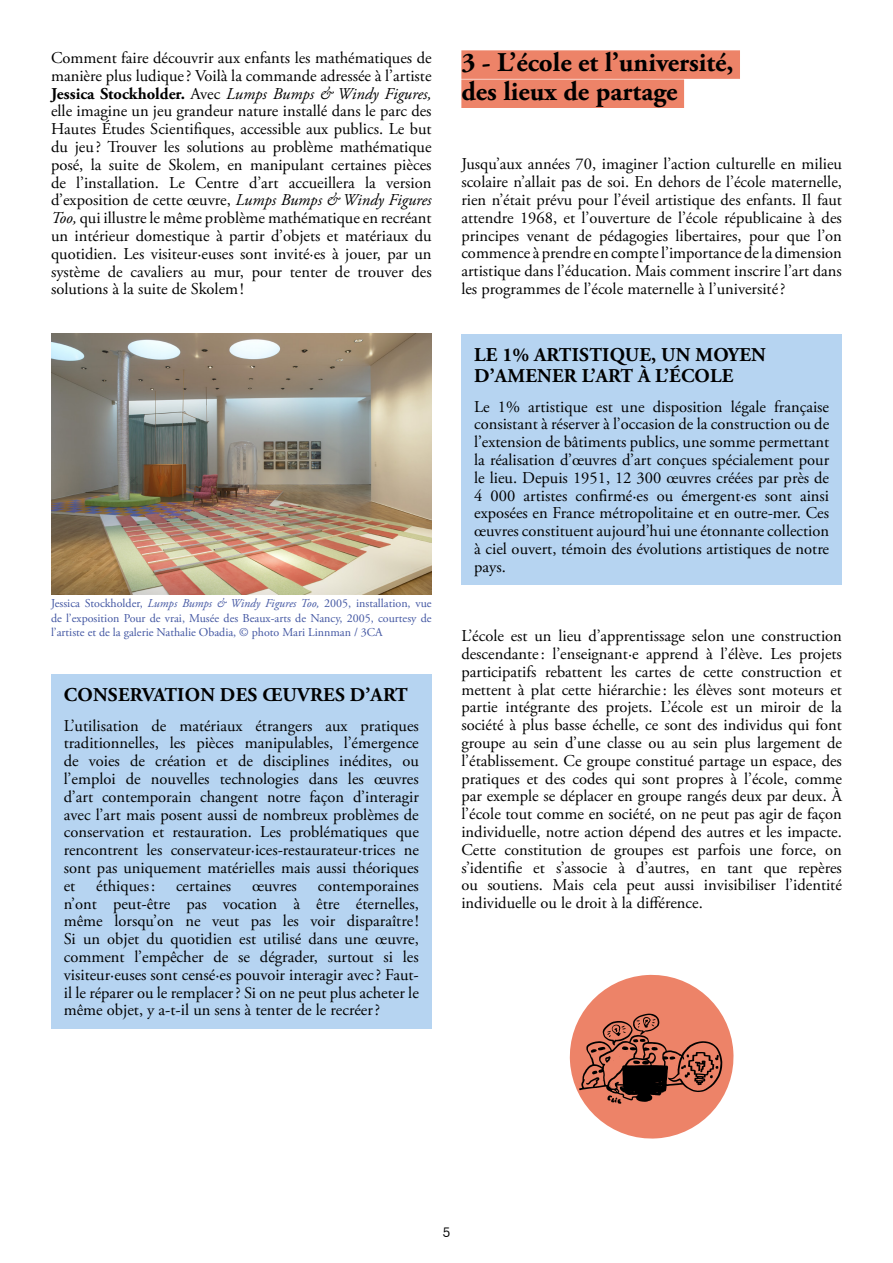
<style>
.page{position:relative;width:893px;height:1263px;background:#fff}
.page>*{position:absolute;margin:0;border:0;box-sizing:border-box;transform-origin:0 0}
.t1{font:700 27px/29.1px "Adobe Garamond Pro";color:#000}
.t2{font:700 19.5px/21px "Adobe Garamond Pro";letter-spacing:.015em;color:#000}
.t3{font:16.5px/17.9px "Adobe Garamond Pro";color:#000;text-align:justify}
.t4{font:13.5px "Bau";color:#000}
.t5{font:12px/14.4px "Adobe Garamond Pro";color:#4256a2;text-align:justify}
.s1{font-weight:700}
.s2{font-style:italic}
</style>
<div class="page">
<div style="left:461px;top:50px;width:279px;height:29px;background:#ed8368"></div>
<div style="left:461px;top:79px;width:223px;height:29px;background:#ed8368"></div>
<img style="left:51px;top:334px;width:381px;height:260px">
<div style="left:461px;top:334px;width:381px;height:251px;background:#b6d4f1"></div>
<svg style="left:569px;top:974px;width:165px;height:165px"></svg>
<div style="left:51px;top:674px;width:381px;height:354px;background:#b6d4f1"></div>
<p class="t3" style="left:51px;top:49px;width:382px">Comment faire découvrir aux enfants les mathématiques de manière plus ludique? Voilà la commande adressée à l’artiste <span class="s1">Jessica Stockholder.</span> Avec <span class="s2">Lumps Bumps &amp; Windy Figures, </span>elle imagine un jeu grandeur nature installé dans le parc des Hautes Études Scientifiques, accessible aux publics. Le but du jeu? Trouver les solutions au problème mathématique posé, la suite de Skolem, en manipulant certaines pièces de l’installation. Le Centre d’art accueillera la version d’exposition de cette œuvre, <span class="s2">Lumps Bumps &amp; Windy Figures Too,</span> qui illustre le même problème mathématique en recréant un intérieur domestique à partir d’objets et matériaux du quotidien. Les visiteur·euses sont invité·es à jouer, par un système de cavaliers au mur, pour tenter de trouver des solutions à la suite de Skolem!</p>
<h1 class="t1" style="left:461px;top:48px;width:274px">3 - L’école et l’université, des lieux de partage</h1>
<p class="t3" style="left:461px;top:156px;width:382px">Jusqu’aux années 70, imaginer l’action culturelle en milieu scolaire n’allait pas de soi. En dehors de l’école maternelle, rien n’était prévu pour l’éveil artistique des enfants. Il faut attendre 1968, et l’ouverture de l’école républicaine à des principes venant de pédagogies libertaires, pour que l’on commence à prendre en compte l’importance de la dimension artistique dans l’éducation. Mais comment inscrire l’art dans les programmes de l’école maternelle à l’université?</p>
<p class="t5" style="left:51px;top:597px;width:382px">Jessica Stockholder, <span class="s2">Lumps Bumps &amp; Windy Figures Too,</span> 2005, installation, vue de l’exposition Pour de vrai, Musée des Beaux-arts de Nancy, 2005, courtesy de l’artiste et de la galerie Nathalie Obadia, © photo Mari Linnman / 3CA</p>
<p class="t2" style="left:64px;top:684px;width:345px">CONSERVATION DES ŒUVRES D’ART</p>
<p class="t3" style="left:64px;top:717px;width:357px">L’utilisation de matériaux étrangers aux pratiques traditionnelles, les pièces manipulables, l’émergence de voies de création et de disciplines inédites, ou l’emploi de nouvelles technologies dans les œuvres d’art contemporain changent notre façon d’interagir avec l’art mais posent aussi de nombreux problèmes de conservation et restauration. Les problématiques que rencontrent les conservateur·ices-restaurateur·trices ne sont pas uniquement matérielles mais aussi théoriques et</p>
<p class="t3" style="left:96px;top:877px;width:61px">éthiques:</p>
<p class="t3" style="left:176px;top:877px;width:57px">certaines</p>
<p class="t3" style="left:252px;top:877px;width:46px">œuvres</p>
<p class="t3" style="left:64px;top:877px;width:357px;text-indent:254px">contemporaines n’ont peut-être pas vocation à être éternelles, même lorsqu’on ne veut pas les voir disparaître!<br>Si un objet du quotidien est utilisé dans une œuvre, comment l’empêcher de se dégrader, surtout si les visiteur·euses sont censé·es pouvoir interagir avec ? Faut&shy;il le réparer ou le remplacer? Si on ne peut plus acheter le même objet, y a-t-il un sens à tenter de le recréer?</p>
<p class="t2" style="left:474px;top:344px;width:293px">LE 1% ARTISTIQUE, UN MOYEN<br>D’AMENER L’ART À L’ÉCOLE</p>
<p class="t3" style="left:474px;top:398px;width:357px">Le 1% artistique est une disposition légale française consistant à réserver à l’occasion de la construction ou de l’extension de bâtiments publics, une somme permettant la réalisation d’œuvres d’art conçues spécialement pour le lieu. Depuis 1951, 12 300 œuvres créées par près de 4 000 artistes confirmé·es ou émergent·es sont ainsi exposées en France métropolitaine et en outre-mer. Ces œuvres constituent aujourd’hui une étonnante collection à ciel ouvert, témoin des évolutions artistiques de notre pays.</p>
<p class="t3" style="left:461px;top:628px;width:382px">L’école est un lieu d’apprentissage selon une construction descendante: l’enseignant·e apprend à l’élève. Les projets participatifs rebattent les cartes de cette construction et mettent à plat cette hiérarchie: les élèves sont moteurs et partie intégrante des projets. L’école est un miroir de la société à plus basse échelle, ce sont des individus qui font groupe au sein d’une classe ou au sein plus largement de l’établissement. Ce groupe constitué partage un espace, des pratiques et des codes qui sont propres à l’école, comme par exemple se déplacer en groupe rangés deux par deux. À l’école tout comme en société, on ne peut pas agir de façon individuelle, notre action dépend des autres et les impacte.<br>Cette constitution de groupes est parfois une force, on s’identifie et s’associe à d’autres, en tant que repères ou soutiens. Mais cela peut aussi invisibiliser l’identité individuelle ou le droit à la différence.</p>
<p class="t4" style="left:443px;top:1222px;width:9px">5</p>
</div>
